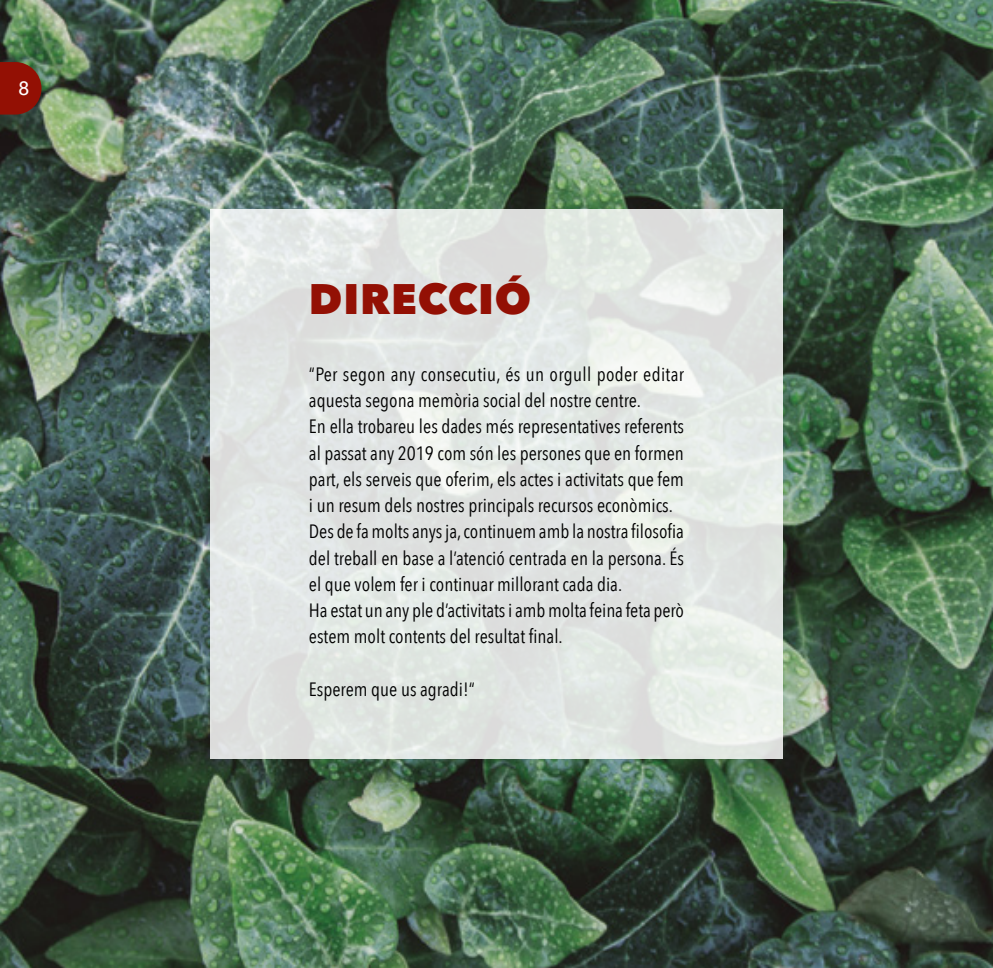
<style>
.page{position:relative;width:993px;height:968px;background:#fff}
.page>*{position:absolute;margin:0;border:0;box-sizing:border-box;transform-origin:0 0}
.t1{font:800 42.52px "Avenir Next";letter-spacing:.02em;color:#931004}
.t2{font:19.25px/26.2px "Avenir Next Condensed";color:#000}
.t3{font:500 19.25px "Avenir Next";color:#fff}
</style>
<div class="page">
<img style="left:0;top:0;width:992px;height:967px">
<svg style="left:210px;top:209px;width:572px;height:549px;background:#e2e6e4"></svg>
<svg style="left:0;top:62px;width:41px;height:52px;background:#8a1b0d"></svg>
<p class="t3" style="left:18px;top:72px;width:13px">8</p>
<h1 class="t1" style="left:309px;top:272px;width:224px">DIRECCIÓ</h1>
<p class="t2" style="left:309px;top:360px;width:376px">“Per segon any consecutiu, és un orgull poder editar aquesta segona memòria social del nostre centre.<br>En ella trobareu les dades més representatives referents al passat any 2019 com són les persones que en formen part, els serveis que oferim, els actes i activitats que fem i un resum dels nostres principals recursos econòmics.<br>Des de fa molts anys ja, continuem amb la nostra filosofia del treball en base a l’atenció centrada en la persona. És el que volem fer i continuar millorant cada dia.<br>Ha estat un any ple d’activitats i amb molta feina feta però estem molt contents del resultat final.</p>
<p class="t2" style="left:309px;top:675px;width:167px">Esperem que us agradi!“</p>
</div>
